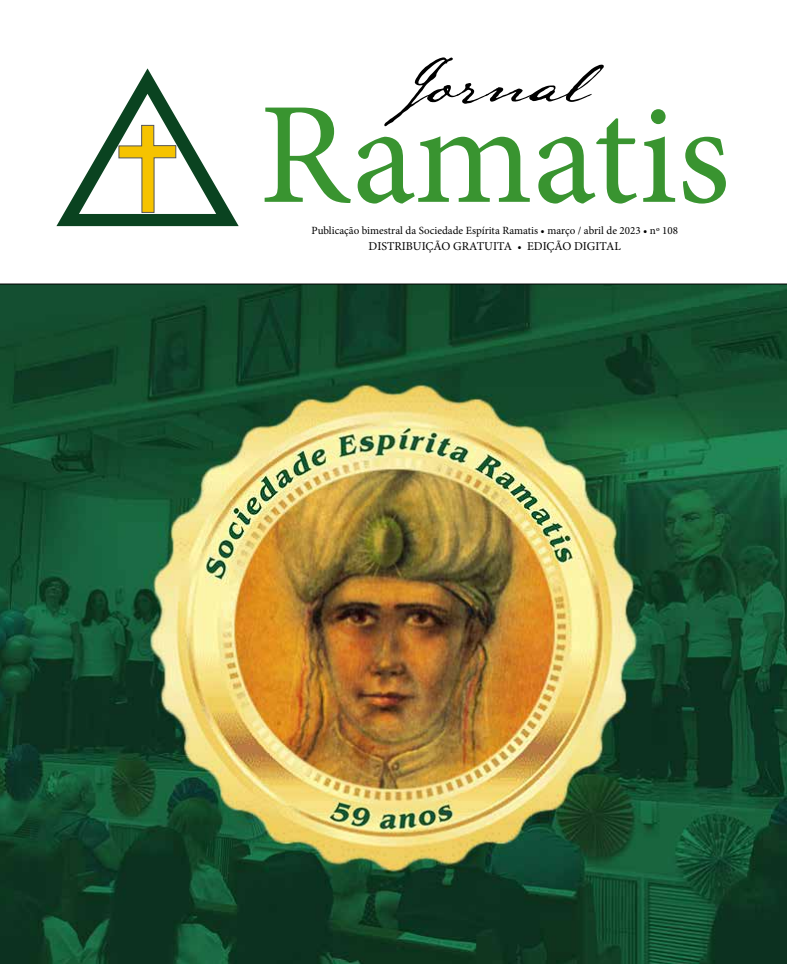
<style>
.page{position:relative;width:787px;height:964px;background:#fff}
.page>*{position:absolute;margin:0;border:0;box-sizing:border-box;transform-origin:0 0}
.t1{font:145px "Minion Pro";letter-spacing:-.005em;color:#399430}
.t2{font:57px "Lamar Pen";color:#000}
.t3{font:12px "Minion Pro";color:#000}
.t4{font:11px "Minion Pro";color:#000}
.s1{font-size:11px}
</style>
<div class="page">
<svg style="left:56px;top:68px;width:183px;height:158px"></svg>
<img style="left:0;top:283px;width:787px;height:681px">
<h2 class="t2" style="left:407px;top:46px;width:177px">Jornal</h2>
<h1 class="t1" style="left:259px;top:58px;width:472px">Ramatis</h1>
<p class="t4" style="left:311px;top:223px;width:368px">Publicação bimestral da Sociedade Espírita Ramatis • março / abril de 2023 • no 108</p>
<p class="t3" style="left:368px;top:238px;width:254px">DISTRIBUIÇÃO GRATUITA <span class="s1">•</span> EDIÇÃO DIGITAL</p>
</div>
